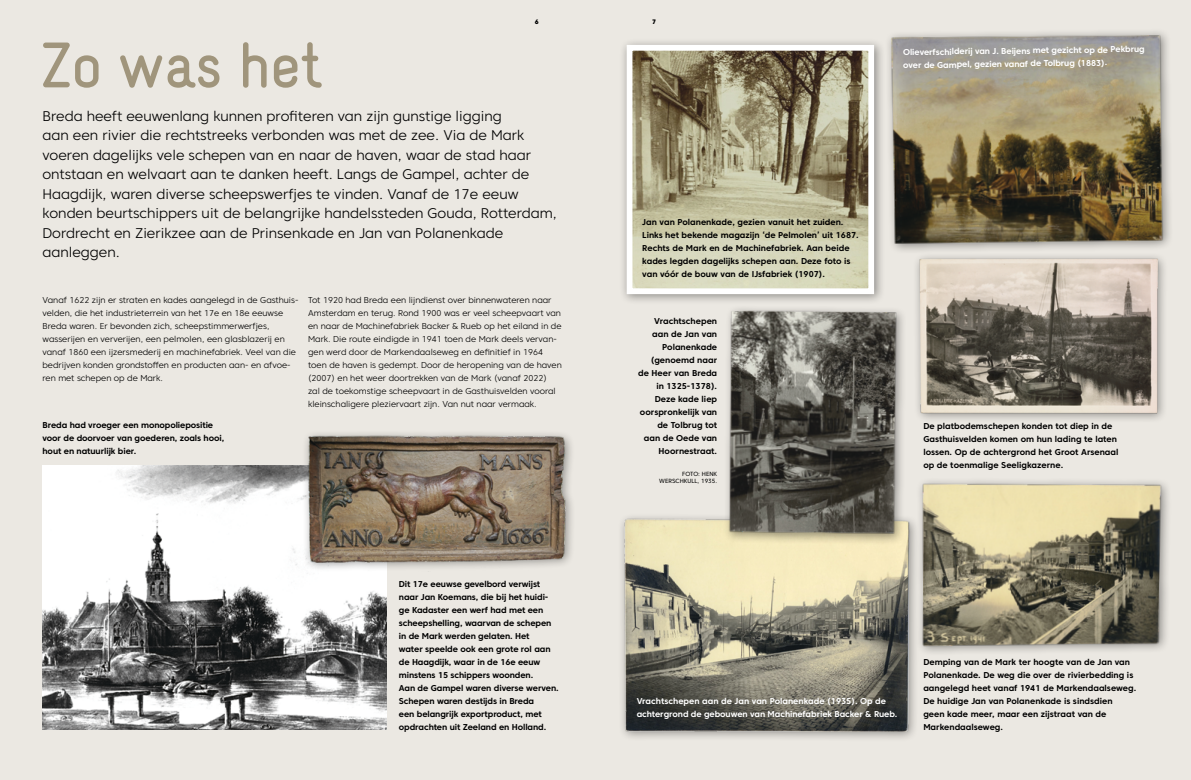
<style>
.page{position:relative;width:1191px;height:780px;background:#fff}
.page>*{position:absolute;margin:0;border:0;box-sizing:border-box;transform-origin:0 0}
.t1{font:56px "Naiv Bold Text";letter-spacing:-.01em;color:#a0957c}
.t2{font:300 14px/19.5px "Core Sans C 35";color:#000}
.t3{font:700 8.5px/13px "Core Sans C 65";color:#000}
.t4{font:300 8.5px/13px "Core Sans C 35";color:#000}
.t5{font:700 8.5px/13px "Core Sans C 65";letter-spacing:-.01em;color:#fff}
.t6{font:800 6.5px "Core Sans C 85";color:#000}
.t7{font:6px/7px "Core Sans C 45";color:#000;text-align:right}
</style>
<div class="page">
<div style="left:595px;top:0;width:596px;height:780px;background:#ebe8e2"></div>
<div style="left:0;top:0;width:595px;height:780px;background:#ebe8e2"></div>
<div style="left:885px;top:28px;width:288px;height:227px;background:#000;opacity:.4"></div>
<img style="left:887px;top:30px;width:280px;height:220px">
<img style="left:43px;top:466px;width:343px;height:264px">
<div style="left:617px;top:512px;width:302px;height:230px;background:#000;opacity:.4"></div>
<img style="left:622px;top:519px;width:289px;height:214px">
<div style="left:619px;top:37px;width:266px;height:268px;background:#000;opacity:.4"></div>
<svg style="left:624px;top:42px;width:253px;height:255px;background:#b0aa91"></svg>
<div style="left:916px;top:477px;width:255px;height:180px;background:#000;opacity:.4"></div>
<img style="left:916px;top:477px;width:249px;height:179px">
<div style="left:722px;top:304px;width:185px;height:241px;background:#000;opacity:.4"></div>
<img style="left:725px;top:303px;width:173px;height:237px">
<div style="left:301px;top:429px;width:275px;height:150px;background:#000;opacity:.4"></div>
<img style="left:304px;top:433px;width:264px;height:138px">
<div style="left:912px;top:252px;width:256px;height:171px;background:#000;opacity:.4"></div>
<img style="left:917px;top:257px;width:242px;height:157px">
<h1 class="t1" style="left:41px;top:29px;width:283px">Zo was het</h1>
<p class="t6" style="left:535px;top:17px;width:5px">6</p>
<p class="t6" style="left:652px;top:17px;width:5px">7</p>
<p class="t2" style="left:43px;top:106px;width:516px">Breda heeft eeuwenlang kunnen profiteren van zijn gunstige ligging<br>aan een rivier die rechtstreeks verbonden was met de zee. Via de Mark voeren dagelijks vele schepen van en naar de haven, waar de stad haar ontstaan en welvaart aan te danken heeft. Langs de Gampel, achter de Haagdijk, waren diverse scheepswerfjes te vinden. Vanaf de 17e eeuw konden beurtschippers uit de belangrijke handelssteden Gouda, Rotterdam, Dordrecht en Zierikzee aan de Prinsenkade en Jan van Polanenkade aanleggen.</p>
<p class="t3" style="left:642px;top:215px;width:218px">Jan van Polanenkade, gezien vanuit het zuiden.<br>Links het bekende magazijn ‘de Pelmolen’ uit 1687.<br>Rechts de Mark en de Machinefabriek. Aan beide kades legden dagelijks schepen aan. Deze foto is van vóór de bouw van de IJsfabriek (1907).</p>
<p class="t5" style="left:903px;top:46px;width:243px;rotate:-1deg">Olieverfschilderij van J. Beijens met gezicht op de Pekbrug over de Gampel, gezien vanaf de Tolbrug (1883).</p>
<p class="t4" style="left:43px;top:293px;width:257px">Vanaf 1622 zijn er straten en kades aangelegd in de Gasthuis&shy;velden, die het industrieterrein van het 17e en 18e eeuwse Breda waren. Er bevonden zich, scheepstimmerwerfjes, wasserijen en ververijen, een pelmolen, een glasblazerij en vanaf 1860 een ijzersmederij en machinefabriek. Veel van die bedrijven konden grondstoffen en producten aan- en afvoe&shy;ren met schepen op de Mark.</p>
<p class="t4" style="left:308px;top:293px;width:255px">Tot 1920 had Breda een lijndienst over binnenwateren naar Amsterdam en terug. Rond 1900 was er veel scheepvaart van en naar de Machinefabriek Backer &amp; Rueb op het eiland in de Mark. Die route eindigde in 1941 toen de Mark deels vervan&shy;gen werd door de Markendaalseweg en definitief in 1964 toen de haven is gedempt. Door de heropening van de haven (2007) en het weer doortrekken van de Mark (vanaf 2022)<br>zal de toekomstige scheepvaart in de Gasthuisvelden vooral kleinschaligere pleziervaart zijn. Van nut naar vermaak.</p>
<p class="t3" style="left:638px;top:314px;width:80px;text-align:right">Vrachtschepen aan de Jan van<br>Polanenkade (genoemd naar de Heer van Breda in 1325-1378).<br>Deze kade liep oorspronkelijk van de Tolbrug tot<br>aan de Oede van<br>Hoornestraat.</p>
<p class="t7" style="left:659px;top:470px;width:59px">FOTO: HENK<br>WERSCHKULL, 1935.</p>
<p class="t3" style="left:43px;top:419px;width:183px">Breda had vroeger een monopoliepositie voor de doorvoer van goederen, zoals hooi, hout en natuurlijk bier.</p>
<p class="t3" style="left:923px;top:419px;width:197px">De platbodemschepen konden tot diep in de Gasthuisvelden komen om hun lading te laten lossen. Op de achtergrond het Groot Arsenaal op de toenmalige Seeligkazerne.</p>
<p class="t3" style="left:399px;top:577px;width:161px">Dit 17e eeuwse gevelbord verwijst naar Jan Koemans, die bij het huidi&shy;ge Kadaster een werf had met een scheepshelling, waarvan de schepen in de Mark werden gelaten. Het<br>water speelde ook een grote rol aan de Haagdijk, waar in de 16e eeuw minstens 15 schippers woonden.<br>Aan de Gampel waren diverse werven.<br>Schepen waren destijds in Breda<br>een belangrijk exportproduct, met opdrachten uit Zeeland en Holland.</p>
<p class="t5" style="left:636px;top:694px;width:262px">Vrachtschepen aan de Jan van Polanenkade (1935). Op de achtergrond de gebouwen van Machinefabriek Backer &amp; Rueb.</p>
<p class="t3" style="left:923px;top:655px;width:214px">Demping van de Mark ter hoogte van de Jan van Polanenkade. De weg die over de rivierbedding is aangelegd heet vanaf 1941 de Markendaalseweg.<br>De huidige Jan van Polanenkade is sindsdien<br>geen kade meer, maar een zijstraat van de Markendaalseweg.</p>
</div>
